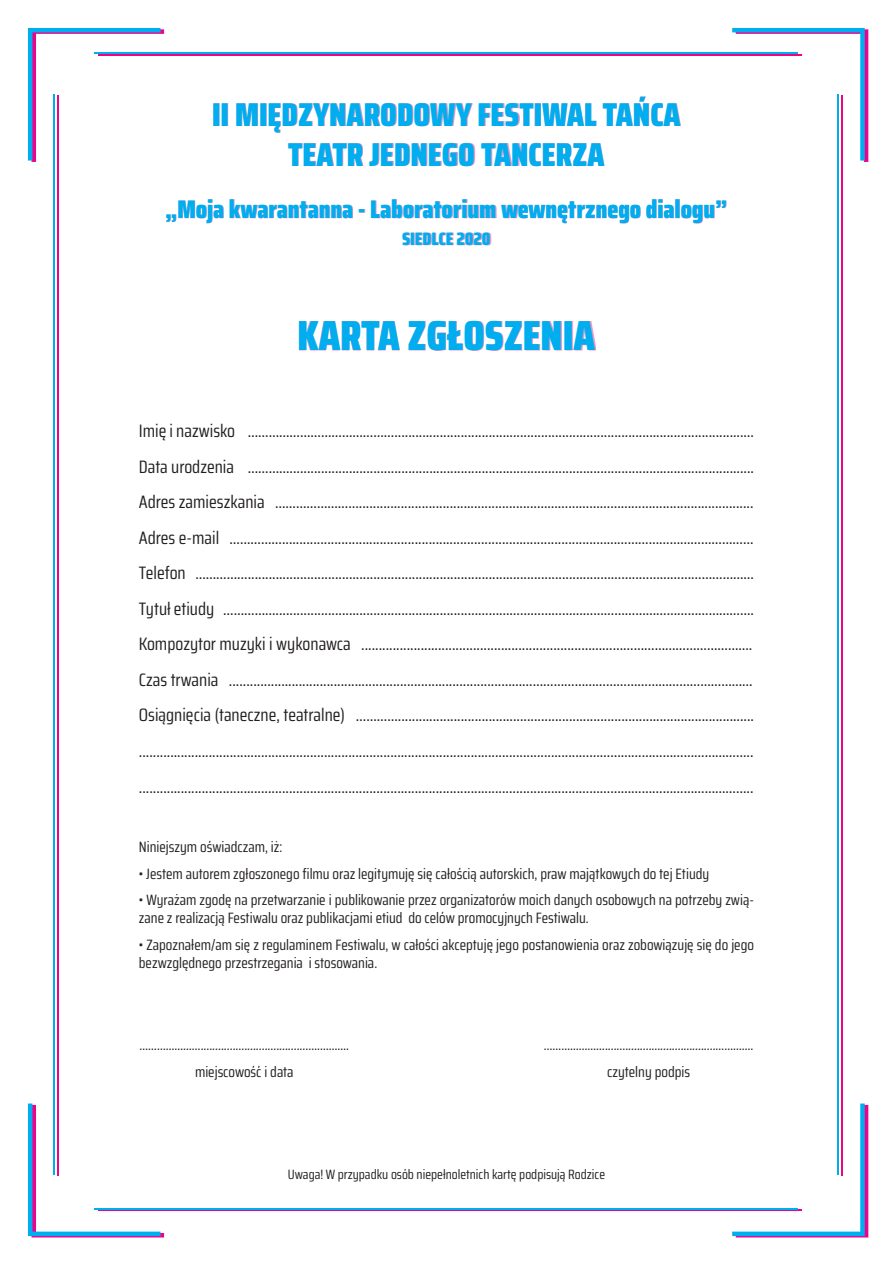
<style>
.page{position:relative;width:893px;height:1263px;background:#fff}
.page>*{position:absolute;margin:0;border:0;box-sizing:border-box;transform-origin:0 0}
.t1{font:900 42px "Saira Condensed";color:#00aeef}
.t2{font:900 33px/39.6px "Saira Condensed";color:#00aeef;text-align:center}
.t3{font:900 25.5px "Saira Condensed";color:#00aeef}
.t4{font:18px/35.5px "Saira Condensed";color:#231f20;text-align:justify}
.t5{font:900 18px "Saira Condensed";color:#00aeef}
.t6{font:15px/18px "Saira Condensed";color:#231f20}
.t7{font:13.5px "Saira Condensed";color:#231f20}
</style>
<div class="page">
<hr style="left:57px;top:96px;width:1px;height:1080px;background:#ed028c">
<hr style="left:98px;top:54px;width:704px;height:1px;background:#ed028c">
<hr style="left:98px;top:1209px;width:704px;height:2px;background:#ed028c">
<hr style="left:841px;top:96px;width:1px;height:1080px;background:#ed028c">
<svg style="left:28px;top:28px;width:136px;height:134px"></svg>
<svg style="left:28px;top:1103px;width:136px;height:134px"></svg>
<svg style="left:732px;top:28px;width:136px;height:134px"></svg>
<svg style="left:732px;top:1103px;width:136px;height:134px"></svg>
<hr style="left:53px;top:94px;width:2px;height:1081px;background:#00aeef">
<hr style="left:95px;top:52px;width:703px;height:2px;background:#00aeef">
<hr style="left:95px;top:1208px;width:703px;height:2px;background:#00aeef">
<hr style="left:837px;top:94px;width:2px;height:1081px;background:#00aeef">
<img style="left:167px;top:97px;width:559px;height:148px">
<img style="left:299px;top:321px;width:297px;height:30px">
<h2 class="t2" style="left:212px;top:95px;width:470px">II MIĘDZYNARODOWY FESTIWAL TAŃCA<br>TEATR JEDNEGO TANCERZA</h2>
<h3 class="t3" style="left:165px;top:189px;width:564px">„Moja kwarantanna - Laboratorium wewnętrznego dialogu”</h3>
<p class="t5" style="left:402px;top:225px;width:90px">SIEDLCE 2020</p>
<h1 class="t1" style="left:297px;top:303px;width:299px">KARTA ZGŁOSZENIA</h1>
<p class="t4" style="left:139px;top:413px;width:617px">Imię i nazwisko ……………………………………....................................................................................................… Data urodzenia ………….....................................................................................................................................<br>Adres zamieszkania ……………………...................................................………………………………..........................<br>Adres e-mail ……………..........................................................................................……………………………………… Telefon …………….....................................................................................................………..…………………………… Tytuł etiudy …………….......................................................……………………………………………………………………….<br>Kompozytor muzyki i wykonawca ...............................................................………………………………………….<br>Czas trwania ..............................................................................……………………………………………………………… Osiągnięcia (taneczne, teatralne) …………...................................................................................................... ..............................................................................................................................………………………………………….. ..............................................................................................................................…………………………………………..</p>
<p class="t6" style="left:139px;top:838px;width:145px">Niniejszym oświadczam, iż:</p>
<p class="t6" style="left:139px;top:864px;width:572px">• Jestem autorem zgłoszonego filmu oraz legitymuję się całością autorskich, praw majątkowych do tej Etiudy</p>
<p class="t6" style="left:139px;top:891px;width:617px">• Wyrażam zgodę na przetwarzanie i publikowanie przez organizatorów moich danych osobowych na potrzeby zwią&shy;zane z realizacją Festiwalu oraz publikacjami etiud do celów promocyjnych Festiwalu.</p>
<p class="t6" style="left:139px;top:935px;width:617px">• Zapoznałem/am się z regulaminem Festiwalu, w całości akceptuję jego postanowienia oraz zobowiązuję się do jego bezwzględnego przestrzegania i stosowania.</p>
<p class="t6" style="left:140px;top:1031px;width:211px;line-height:26.5px;text-align:center">………………….....................................….………. miejscowość i data</p>
<p class="t6" style="left:544px;top:1031px;width:211px;line-height:26.5px;text-align:center">…………………......................................…………. czytelny podpis</p>
<p class="t7" style="left:288px;top:1165px;width:319px">Uwaga! W przypadku osób niepełnoletnich kartę podpisują Rodzice</p>
</div>
